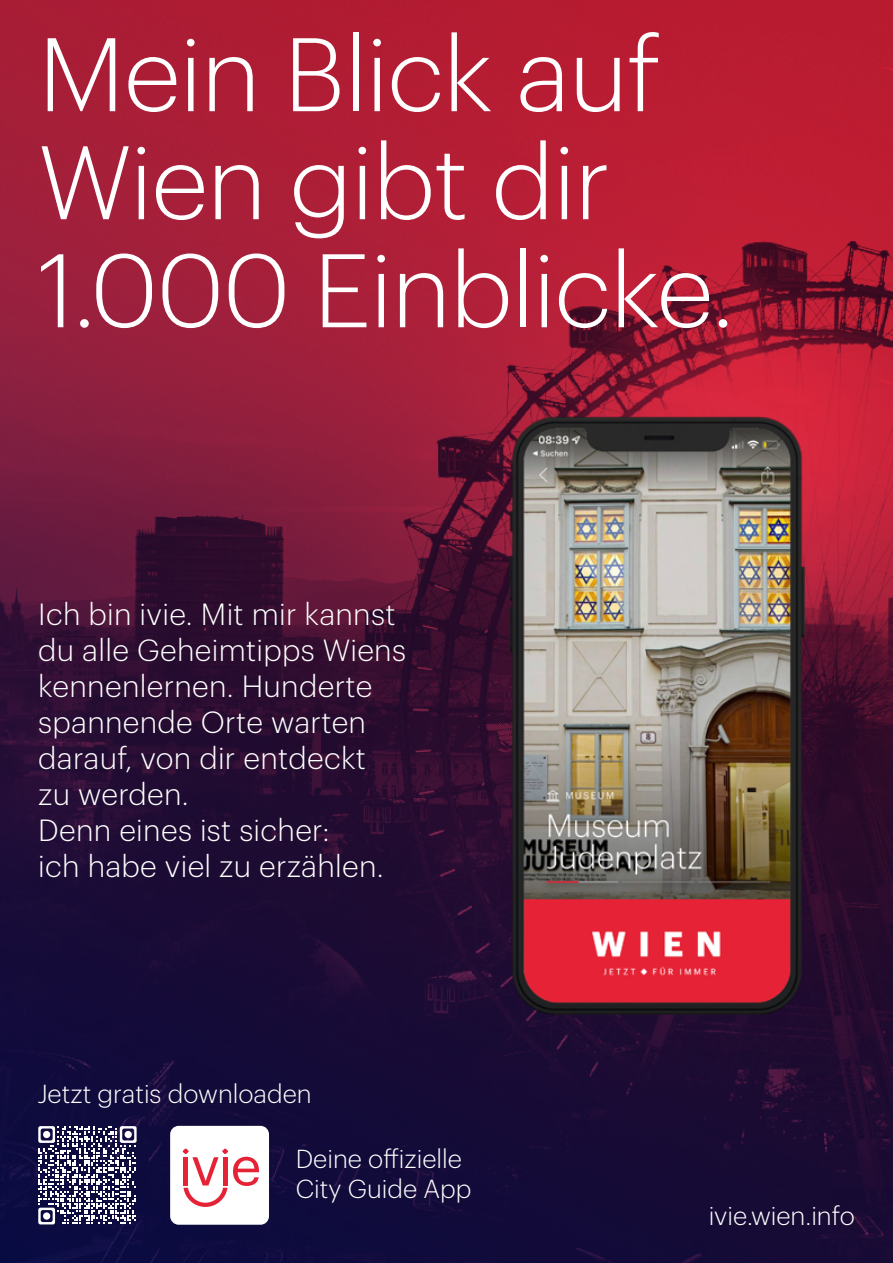
<style>
.page{position:relative;width:893px;height:1263px;background:#fff}
.page>*{position:absolute;margin:0;border:0;box-sizing:border-box;transform-origin:0 0}
.t1{font:300 102px/108px "Graphik";letter-spacing:-.01em;color:#fff}
.t2{font:300 30px/36px "Graphik";letter-spacing:.01em;color:#fff}
.t3{font:300 25.5px/30px "Graphik";color:#fff}
</style>
<div class="page">
<img style="left:0;top:0;width:893px;height:1263px">
<img style="left:494px;top:408px;width:328px;height:615px">
<div style="left:170px;top:1126px;width:99px;height:99px;background:#fff;border-radius:9px"></div>
<svg style="left:183px;top:1148px;width:76px;height:59px"></svg>
<svg style="left:38px;top:1126px;width:99px;height:98px"></svg>
<div style="left:43px;top:1131px;width:7px;height:7px;background:#fff;border-radius:50%"></div>
<div style="left:125px;top:1131px;width:7px;height:7px;background:#fff;border-radius:50%"></div>
<div style="left:43px;top:1212px;width:7px;height:8px;background:#fff;border-radius:50%"></div>
<h1 class="t1" style="left:38px;top:12px;width:698px">Mein Blick auf<br>Wien gibt dir<br>1.000 Einblicke.</h1>
<p class="t2" style="left:38px;top:594px;width:369px">Ich bin ivie. Mit mir kannst du alle Geheimtipps Wiens kennenlernen. Hunderte spannende Orte warten darauf, von dir entdeckt<br>zu werden.<br>Denn eines ist sicher:<br>ich habe viel zu erzählen.</p>
<p class="t3" style="left:37px;top:1077px;width:276px">Jetzt gratis downloaden</p>
<p class="t3" style="left:296px;top:1141px;width:177px">Deine offizielle<br>City Guide App</p>
<p class="t3" style="left:709px;top:1198px;width:148px">ivie.wien.info</p>
</div>
